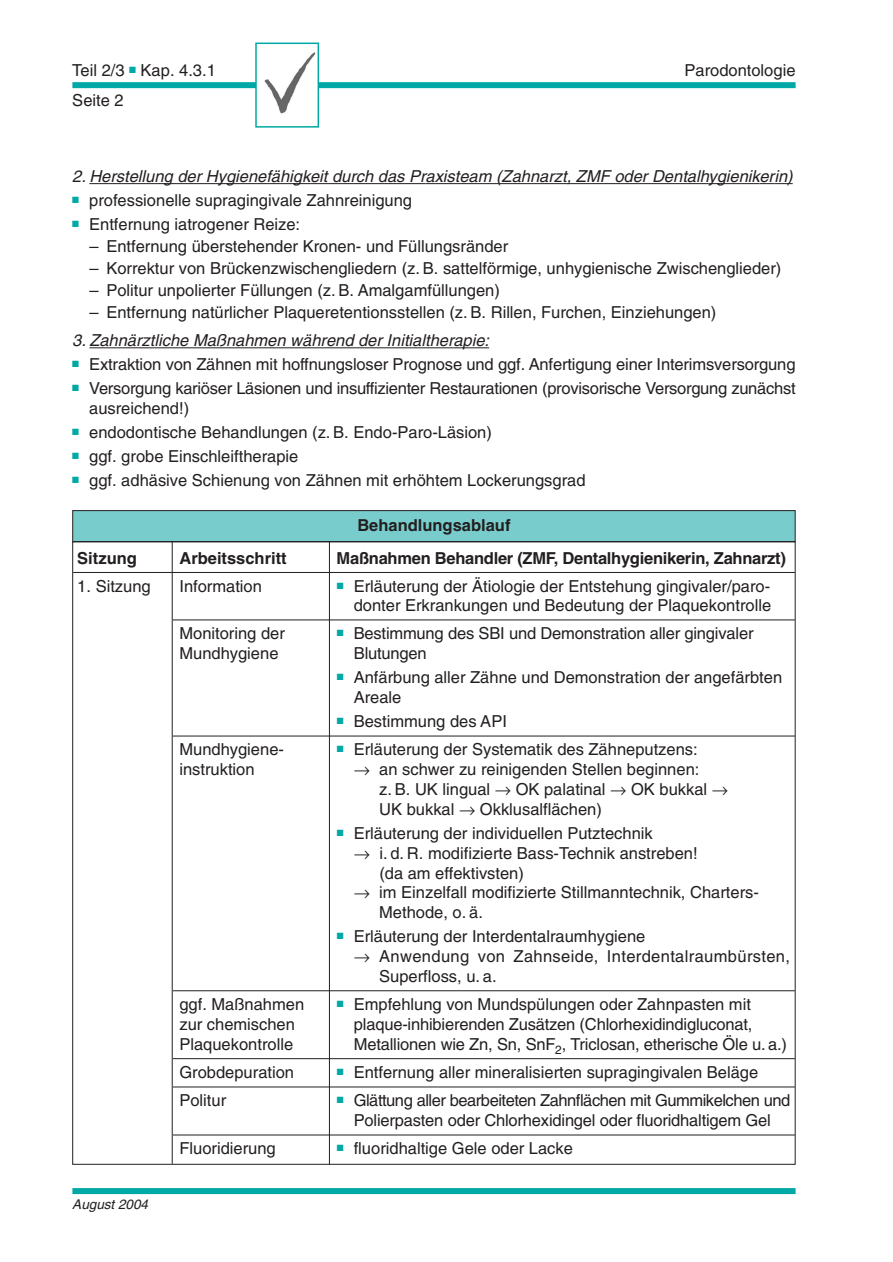
<style>
.page{position:relative;width:893px;height:1262px;background:#fff}
.page>*{position:absolute;margin:0;border:0;box-sizing:border-box;transform-origin:0 0}
.t1{font:16.5px/19.8px "Helvetica";color:#231f20}
.t2{font:italic 16.5px "Helvetica";color:#231f20}
.t3{font:16.5px/19.8px "Helvetica";letter-spacing:-.02em;color:#231f20;text-align:center}
.t4{font:700 16.5px "Helvetica";letter-spacing:-.015em;color:#231f20}
.t5{font:16.5px/19.8px "Helvetica";letter-spacing:.02em;color:#231f20}
.t6{font:italic 13.5px "Helvetica";color:#231f20}
</style>
<div class="page">
<div style="left:72px;top:82px;width:723px;height:6px;background:#00a9a5"></div>
<div style="left:72px;top:1188px;width:723px;height:6px;background:#00a9a5"></div>
<img style="left:258px;top:52px;width:58px;height:62px">
<div style="left:255px;top:43px;width:64px;height:85px;border:2px solid #00a9a5"></div>
<hr style="left:89px;top:183px;width:221px;height:1px;background:#231f20">
<hr style="left:310px;top:183px;width:115px;height:1px;background:#231f20">
<hr style="left:425px;top:183px;width:283px;height:1px;background:#231f20">
<hr style="left:708px;top:183px;width:51px;height:1px;background:#231f20">
<svg style="left:759px;top:183px;width:33px;height:1px"></svg>
<hr style="left:89px;top:347px;width:364px;height:1px;background:#231f20">
<hr style="left:453px;top:347px;width:36px;height:1px;background:#231f20">
<svg style="left:72px;top:510px;width:723px;height:655px"></svg>
<p class="t1" style="left:72px;top:62px;width:145px">Teil 2/3 <sup>■</sup> Kap. 4.3.1</p>
<p class="t1" style="left:684px;top:62px;width:112px">Parodontologie</p>
<p class="t1" style="left:72px;top:91px;width:53px">Seite 2</p>
<p class="t2" style="left:72px;top:170px;width:722px">2. Herstellung der Hygienefähigkeit durch das Praxisteam (Zahnarzt, ZMF oder Dentalhygienikerin)</p>
<p class="t1" style="left:72px;top:192px;width:341px"><sup>■</sup> professionelle supragingivale Zahnreinigung</p>
<p class="t1" style="left:72px;top:216px;width:229px"><sup>■</sup> Entfernung iatrogener Reize:</p>
<p class="t1" style="left:89px;top:238px;width:420px">– Entfernung überstehender Kronen- und Füllungsränder</p>
<p class="t1" style="left:89px;top:260px;width:693px">– Korrektur von Brückenzwischengliedern (z. B. sattelförmige, unhygienische Zwischenglieder)</p>
<p class="t1" style="left:89px;top:282px;width:412px">– Politur unpolierter Füllungen (z. B. Amalgamfüllungen)</p>
<p class="t1" style="left:89px;top:304px;width:628px">– Entfernung natürlicher Plaqueretentionsstellen (z. B. Rillen, Furchen, Einziehungen)</p>
<p class="t2" style="left:72px;top:334px;width:418px">3. Zahnärztliche Maßnahmen während der Initialtherapie:</p>
<p class="t1" style="left:72px;top:356px;width:724px"><sup>■</sup> Extraktion von Zähnen mit hoffnungsloser Prognose und ggf. Anfertigung einer Interimsversorgung</p>
<p class="t1" style="left:89px;top:380px;width:708px;text-indent:-17px"><sup>■</sup> Versorgung kariöser Läsionen und insuffizienter Restaurationen (provisorische Versorgung zunächst ausreichend!)</p>
<p class="t1" style="left:72px;top:424px;width:421px"><sup>■</sup> endodontische Behandlungen (z. B. Endo-Paro-Läsion)</p>
<p class="t1" style="left:72px;top:448px;width:227px"><sup>■</sup> ggf. grobe Einschleiftherapie</p>
<p class="t1" style="left:72px;top:472px;width:514px"><sup>■</sup> ggf. adhäsive Schienung von Zähnen mit erhöhtem Lockerungsgrad</p>
<p class="t4" style="left:357px;top:519px;width:155px">Behandlungsablauf</p>
<p class="t4" style="left:77px;top:551px;width:61px">Sitzung</p>
<p class="t4" style="left:179px;top:551px;width:109px">Arbeitsschritt</p>
<p class="t4" style="left:336px;top:551px;width:451px">Maßnahmen Behandler (ZMF, Dentalhygienikerin, Zahnarzt)</p>
<p class="t1" style="left:77px;top:577px;width:75px">1. Sitzung</p>
<p class="t1" style="left:179px;top:577px;width:84px">Information</p>
<p class="t1" style="left:337px;top:577px;width:436px;text-align:right"><sup>■</sup> Erläuterung der Ätiologie der Entstehung gingivaler/paro&shy;donter Erkrankungen und Bedeutung der Plaquekontrolle</p>
<p class="t1" style="left:179px;top:625px;width:107px">Monitoring der</p>
<p class="t1" style="left:337px;top:625px;width:418px"><sup>■</sup> Bestimmung des SBI und Demonstration aller gingivaler</p>
<p class="t1" style="left:179px;top:645px;width:101px">Mundhygiene</p>
<p class="t1" style="left:354px;top:645px;width:74px">Blutungen</p>
<p class="t1" style="left:354px;top:669px;width:430px;text-indent:-17px"><sup>■</sup> Anfärbung aller Zähne und Demonstration der angefärbten<br>Areale</p>
<p class="t1" style="left:337px;top:713px;width:171px"><sup>■</sup> Bestimmung des API</p>
<p class="t1" style="left:179px;top:741px;width:106px">Mundhygiene-</p>
<p class="t1" style="left:337px;top:741px;width:362px"><sup>■</sup> Erläuterung der Systematik des Zähneputzens:</p>
<p class="t1" style="left:179px;top:761px;width:77px">instruktion</p>
<p class="t1" style="left:379px;top:761px;width:350px;text-indent:-25px">→ an schwer zu reinigenden Stellen beginnen:<br>z. B. UK lingual → OK palatinal → OK bukkal →<br>UK bukkal → Okklusalflächen)</p>
<p class="t1" style="left:337px;top:824px;width:317px"><sup>■</sup> Erläuterung der individuellen Putztechnik</p>
<p class="t1" style="left:379px;top:844px;width:320px;text-indent:-26px">→ i. d. R. modifizierte Bass-Technik anstreben! (da am effektivsten)</p>
<p class="t1" style="left:379px;top:884px;width:381px;text-indent:-26px">→ im Einzelfall modifizierte Stillmanntechnik, Charters-<br>Methode, o. ä.</p>
<p class="t1" style="left:337px;top:928px;width:310px"><sup>■</sup> Erläuterung der Interdentalraumhygiene</p>
<p class="t5" style="left:379px;top:948px;width:412px;text-indent:-25px">→ Anwendung von Zahnseide, Interdentalraumbürsten,<br>Superfloss, u. a.</p>
<p class="t1" style="left:179px;top:996px;width:126px">ggf. Maßnahmen</p>
<p class="t1" style="left:337px;top:996px;width:415px"><sup>■</sup> Empfehlung von Mundspülungen oder Zahnpasten mit</p>
<p class="t1" style="left:179px;top:1015px;width:117px">zur chemischen</p>
<p class="t1" style="left:354px;top:1015px;width:400px">plaque-inhibierenden Zusätzen (Chlorhexidindigluconat,</p>
<p class="t1" style="left:179px;top:1035px;width:115px">Plaquekontrolle</p>
<p class="t1" style="left:354px;top:1035px;width:435px">Metallionen wie Zn, Sn, SnF<sub>2</sub>, Triclosan, etherische Öle u. a.)</p>
<p class="t1" style="left:179px;top:1064px;width:116px">Grobdepuration</p>
<p class="t1" style="left:337px;top:1064px;width:423px"><sup>■</sup> Entfernung aller mineralisierten supragingivalen Beläge</p>
<p class="t1" style="left:179px;top:1092px;width:48px">Politur</p>
<p class="t3" style="left:337px;top:1092px;width:455px"><sup>■</sup> Glättung aller bearbeiteten Zahnflächen mit Gummikelchen und<br>Polierpasten oder Chlorhexidingel oder fluoridhaltigem Gel</p>
<p class="t1" style="left:179px;top:1140px;width:98px">Fluoridierung</p>
<p class="t1" style="left:337px;top:1140px;width:238px"><sup>■</sup> fluoridhaltige Gele oder Lacke</p>
<p class="t6" style="left:72px;top:1199px;width:77px">August 2004</p>
</div>
